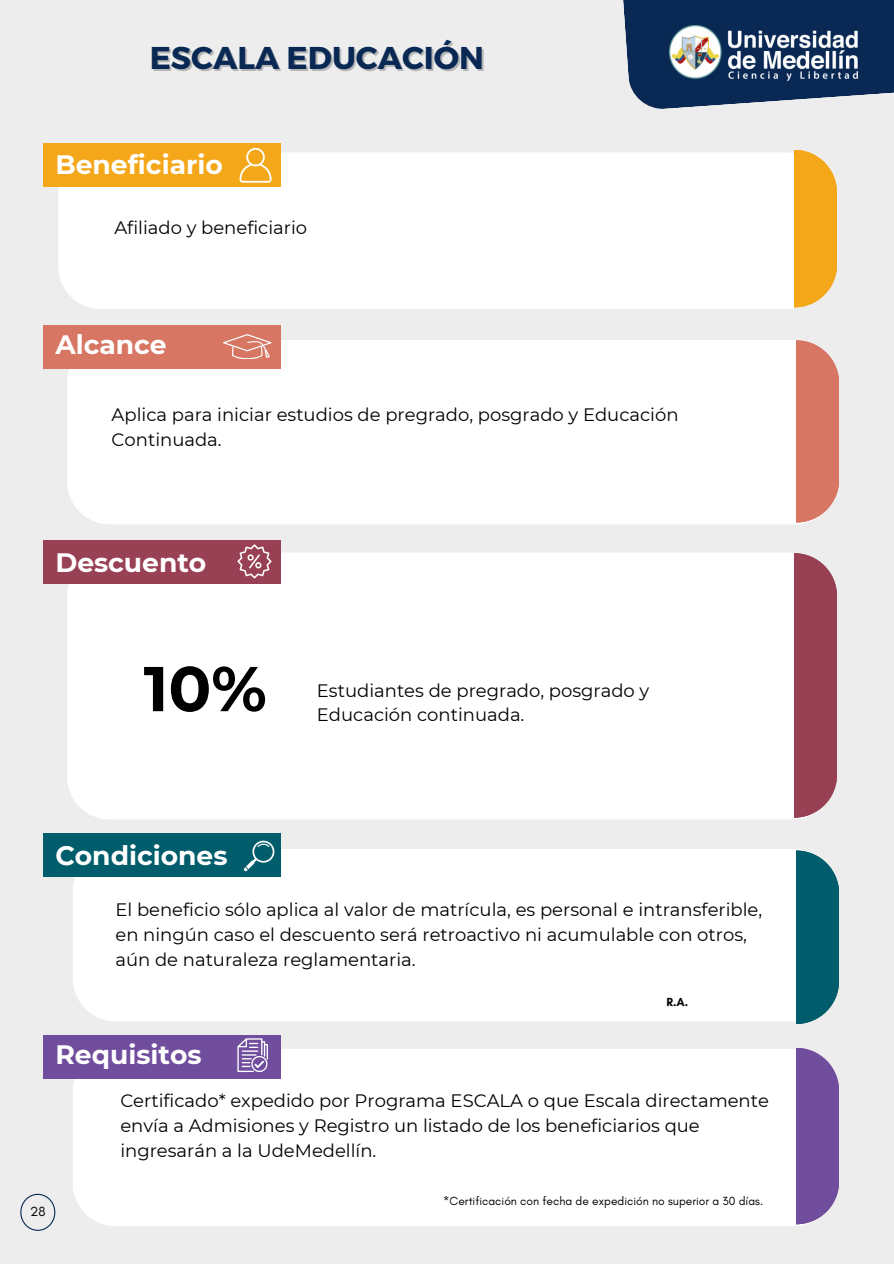
<style>
.page{position:relative;width:894px;height:1264px;background:#fff}
.page>*{position:absolute;margin:0;border:0;box-sizing:border-box;transform-origin:0 0}
.t1{font:700 63.15px "Montserrat";color:#000}
.t2{font:700 31.5px "Montserrat";color:#092954}
.t3{font:700 26.55px "Montserrat";color:#fff}
.t4{font:18px/24.8px "Montserrat";color:#000}
.t5{font:13.5px "Glacial Indifference";color:#000}
.t6{font:12px "Glacial Indifference";color:#000}
.t7{font:700 12px "Glacial Indifference";color:#000}
</style>
<div class="page">
<div style="left:0;top:0;width:893px;height:1263px;background:#ededed"></div>
<div style="left:67px;top:340px;width:739px;height:184px;background:#fff"></div>
<div style="left:58px;top:152px;width:742px;height:157px;background:#fff"></div>
<div style="left:67px;top:553px;width:738px;height:266px;background:#fff"></div>
<div style="left:73px;top:849px;width:728px;height:172px;background:#fff"></div>
<div style="left:73px;top:1049px;width:733px;height:177px;background:#fff"></div>
<div style="left:794px;top:150px;width:42px;height:157px;background:#f4a719"></div>
<svg style="left:794px;top:553px;width:42px;height:49px;fill:#994154"></svg>
<svg style="left:796px;top:850px;width:33px;height:16px"></svg>
<svg style="left:796px;top:1048px;width:35px;height:18px"></svg>
<div style="left:44px;top:143px;width:237px;height:44px;background:#f4a719"></div>
<div style="left:44px;top:325px;width:237px;height:43px;background:#d67663"></div>
<svg style="left:796px;top:340px;width:39px;height:25px"></svg>
<div style="left:796px;top:365px;width:42px;height:157px;background:#d67663"></div>
<div style="left:44px;top:540px;width:237px;height:43px;background:#994154"></div>
<div style="left:794px;top:660px;width:42px;height:157px;background:#994154"></div>
<div style="left:794px;top:602px;width:42px;height:157px;background:#994154"></div>
<div style="left:44px;top:833px;width:237px;height:43px;background:#015c6b"></div>
<div style="left:796px;top:866px;width:42px;height:158px;background:#015c6b"></div>
<div style="left:44px;top:1034px;width:237px;height:44px;background:#704e9d"></div>
<div style="left:796px;top:1066px;width:42px;height:158px;background:#704e9d"></div>
<svg style="left:623px;top:0;width:270px;height:109px;background:#294469"></svg>
<img style="left:669px;top:26px;width:188px;height:55px">
<svg style="left:239px;top:148px;width:32px;height:35px"></svg>
<svg style="left:223px;top:334px;width:48px;height:25px"></svg>
<svg style="left:237px;top:544px;width:34px;height:34px"></svg>
<svg style="left:244px;top:840px;width:31px;height:31px"></svg>
<svg style="left:237px;top:1038px;width:31px;height:34px"></svg>
<svg style="left:20px;top:1193px;width:35px;height:37px"></svg>
<p class="t2" style="left:150px;top:37px;width:336px">ESCALA EDUCACIÓN</p>
<h4 class="t3" style="left:55px;top:149px;width:169px">Beneficiario</h4>
<h3 class="t4" style="left:114px;top:215px;width:194px">Afiliado y beneficiario</h3>
<h3 class="t3" style="left:55px;top:329px;width:113px">Alcance</h3>
<p class="t4" style="left:112px;top:402px;width:568px">Aplica para iniciar estudios de pregrado, posgrado y Educación<br>Continuada.</p>
<p class="t3" style="left:55px;top:546px;width:152px">Descuento</p>
<h1 class="t1" style="left:144px;top:650px;width:125px">10%</h1>
<h4 class="t4" style="left:317px;top:677px;width:334px">Estudiantes de pregrado, posgrado y<br>Educación continuada.</h4>
<h4 class="t3" style="left:55px;top:839px;width:174px">Condiciones</h4>
<p class="t4" style="left:115px;top:897px;width:648px">El beneficio sólo aplica al valor de matrícula, es personal e intransferible, en ningún caso el descuento será retroactivo ni acumulable con otros, aún de naturaleza reglamentaria.</p>
<p class="t7" style="left:666px;top:994px;width:23px;rotate:1deg">R.A.</p>
<p class="t3" style="left:55px;top:1038px;width:148px">Requisitos</p>
<h2 class="t4" style="left:120px;top:1088px;width:650px">Certificado* expedido por Programa ESCALA o que Escala directamente envía a Admisiones y Registro un listado de los beneficiarios que ingresarán a la UdeMedellín.</h2>
<h3 class="t5" style="left:30px;top:1203px;width:17px">28</h3>
<p class="t6" style="left:443px;top:1193px;width:321px">*Certificación con fecha de expedición no superior a 30 días.</p>
</div>
